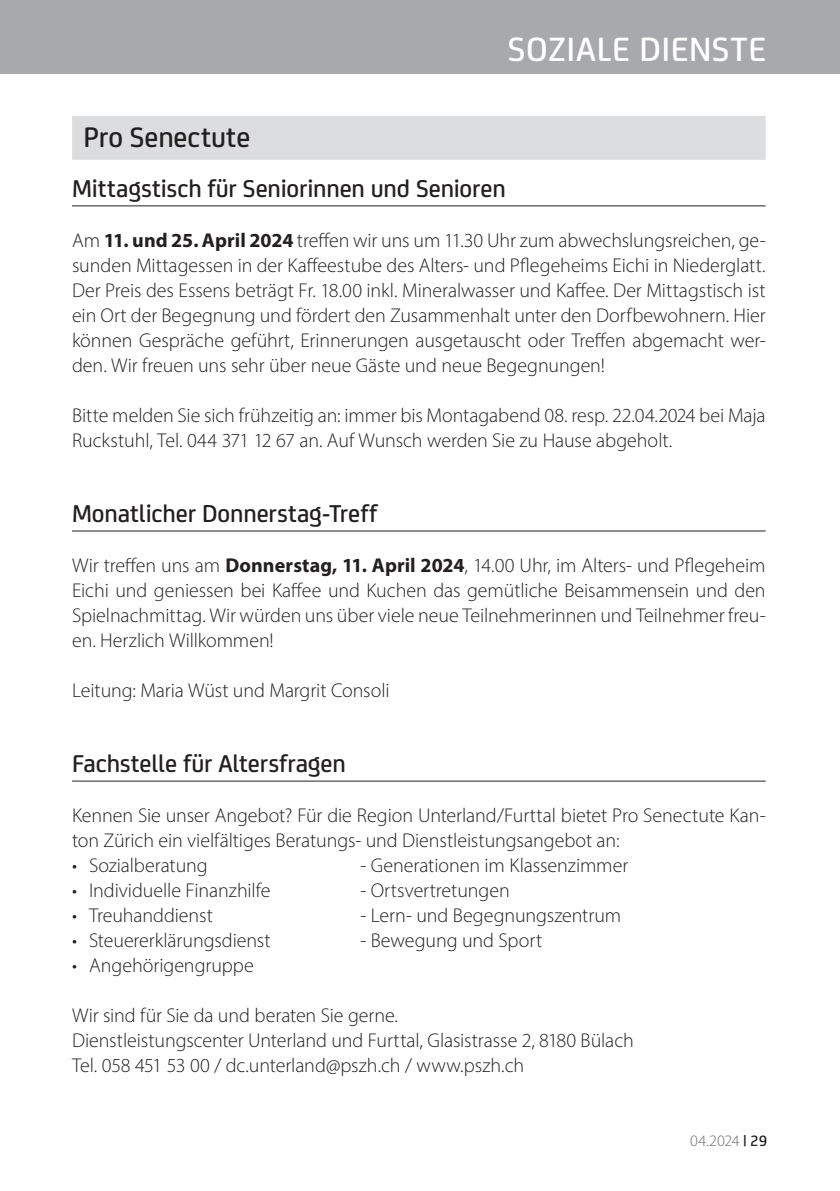
<style>
.page{position:relative;width:840px;height:1191px;background:#fff}
.page>*{position:absolute;margin:0;border:0;box-sizing:border-box;transform-origin:0 0}
.t1{font:500 36px "FS Joey";letter-spacing:.02em;color:#fff}
.Haupttitel{font:500 30px "FS Joey";color:#231f20}
.Titel{font:500 26px "FS Joey";letter-spacing:-.005em;color:#231f20}
.Lauftex{font:300 20px/25px "Myriad Pro";letter-spacing:-.005em;color:#231f20;text-align:justify}
.t2{font:300 16px "Myriad Pro";letter-spacing:-.015em;color:#6c6d70}
.s1{font-weight:700}
.s2{font-family:"FS Joey";font-weight:500;color:#231f20}
</style>
<div class="page">
<div style="left:0;top:0;width:839px;height:74px;background:#a8a9ad"></div>
<div style="left:72px;top:116px;width:693px;height:44px;background:#dcdddf"></div>
<hr style="left:72px;top:205px;width:693px;height:1px;background:#231f20">
<hr style="left:72px;top:530px;width:693px;height:1px;background:#231f20">
<hr style="left:72px;top:780px;width:693px;height:1px;background:#231f20">
<p class="t1" style="left:507px;top:23px;width:259px">SOZIALE DIENSTE</p>
<p class="Haupttitel" style="left:83px;top:115px;width:168px">Pro Senectute</p>
<p class="Titel" style="left:72px;top:169px;width:435px">Mittagstisch für Seniorinnen und Senioren</p>
<p class="Lauftex" style="left:72px;top:228px;width:694px">Am <span class="s1">11. und 25. April 2024</span> treffen wir uns um 11.30 Uhr zum abwechslungsreichen, ge&shy;sunden Mittagessen in der Kaffeestube des Alters- und Pflegeheims Eichi in Niederglatt.<br>Der Preis des Essens beträgt Fr. 18.00 inkl. Mineralwasser und Kaffee. Der Mittagstisch ist ein Ort der Begegnung und fördert den Zusammenhalt unter den Dorfbewohnern. Hier können Gespräche geführt, Erinnerungen ausgetauscht oder Treffen abgemacht wer&shy;den. Wir freuen uns sehr über neue Gäste und neue Begegnungen!</p>
<p class="Lauftex" style="left:72px;top:403px;width:694px">Bitte melden Sie sich frühzeitig an: immer bis Montagabend 08. resp. 22.04.2024 bei Maja<br>Ruckstuhl, Tel. 044 371 12 67 an. Auf Wunsch werden Sie zu Hause abgeholt.</p>
<p class="Titel" style="left:72px;top:494px;width:306px">Monatlicher Donnerstag-Treff</p>
<p class="Lauftex" style="left:72px;top:553px;width:694px">Wir treffen uns am <span class="s1">Donnerstag, 11. April 2024</span>, 14.00 Uhr, im Alters- und Pflegeheim Eichi und geniessen bei Kaffee und Kuchen das gemütliche Beisammensein und den Spielnachmittag. Wir würden uns über viele neue Teilnehmerinnen und Teilnehmer freu&shy;en. Herzlich Willkommen!</p>
<p class="Lauftex" style="left:72px;top:678px;width:319px">Leitung: Maria Wüst und Margrit Consoli</p>
<p class="Titel" style="left:72px;top:744px;width:275px">Fachstelle für Altersfragen</p>
<p class="Lauftex" style="left:72px;top:803px;width:694px">Kennen Sie unser Angebot? Für die Region Unterland/Furttal bietet Pro Senectute Kan&shy;ton Zürich ein vielfältiges Beratungs- und Dienstleistungsangebot an:</p>
<p class="Lauftex" style="left:72px;top:853px;width:137px">• Sozialberatung</p>
<p class="Lauftex" style="left:360px;top:853px;width:269px">- Generationen im Klassenzimmer</p>
<p class="Lauftex" style="left:72px;top:878px;width:200px">• Individuelle Finanzhilfe</p>
<p class="Lauftex" style="left:360px;top:878px;width:151px">- Ortsvertretungen</p>
<p class="Lauftex" style="left:72px;top:903px;width:142px">• Treuhanddienst</p>
<p class="Lauftex" style="left:360px;top:903px;width:262px">- Lern- und Begegnungszentrum</p>
<p class="Lauftex" style="left:72px;top:928px;width:200px">• Steuererklärungsdienst</p>
<p class="Lauftex" style="left:360px;top:928px;width:183px">- Bewegung und Sport</p>
<p class="Lauftex" style="left:72px;top:953px;width:183px">• Angehörigengruppe</p>
<p class="Lauftex" style="left:72px;top:1003px;width:327px">Wir sind für Sie da und beraten Sie gerne.</p>
<p class="Lauftex" style="left:72px;top:1028px;width:563px">Dienstleistungscenter Unterland und Furttal, Glasistrasse 2, 8180 Bülach</p>
<p class="Lauftex" style="left:72px;top:1053px;width:453px">Tel. 058 451 53 00 / dc.unterland@pszh.ch / www.pszh.ch</p>
<p class="t2" style="left:689px;top:1131px;width:79px">04.2024 <span class="s2">| 29</span></p>
</div>
